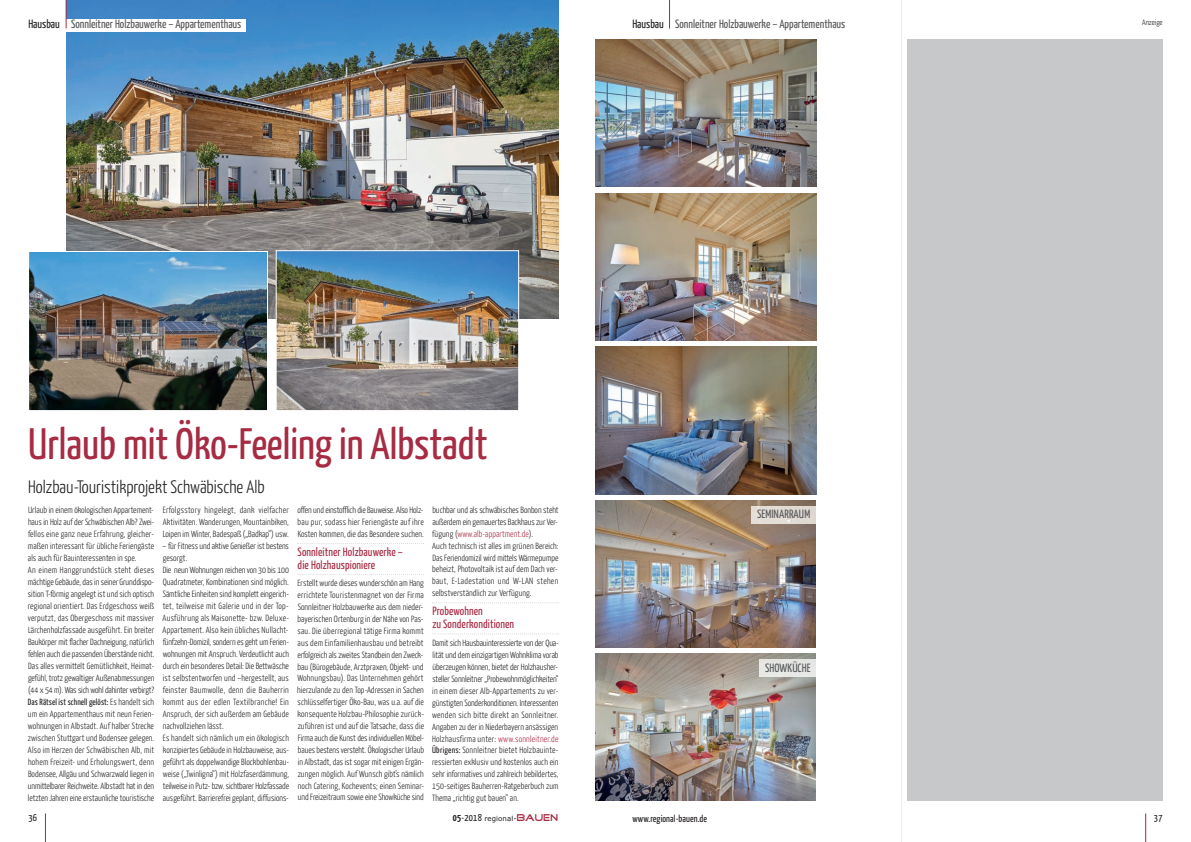
<style>
.page{position:relative;width:1191px;height:842px;background:#fff}
.page>*{position:absolute;margin:0;border:0;box-sizing:border-box;transform-origin:0 0}
.t1{font:44px "Yanone Kaffeesatz";color:#a62b43}
.t2{font:300 18px "Yanone Kaffeesatz";color:#231f20}
.t3{font:12px "Yanone Kaffeesatz";color:#57585a}
.t4{font:12px/13px "Yanone Kaffeesatz";letter-spacing:.01em;color:#a62b43}
.t5{font:10px "Yanone Kaffeesatz";letter-spacing:.01em;color:#231f20}
.t6{font:300 9px/12px "Yanone Kaffeesatz";letter-spacing:.005em;color:#231f20;text-align:justify}
.t7{font:300 8px "Yanone Kaffeesatz";letter-spacing:.01em;color:#231f20}
.t8{font:7px "XBOX360";letter-spacing:.01em;color:#231f20}
.s1{color:#231f20}
.s2{font-weight:400}
.s3{color:#a62b43}
.s4{font-family:"Yanone Kaffeesatz";font-weight:700;font-size:10px}
.s5{font-family:"Yanone Kaffeesatz";font-size:10px}
.s6{font-family:"Good Times";font-size:10px;color:#a62b43}
</style>
<div class="page">
<img style="left:67px;top:0;width:491px;height:319px">
<div style="left:0;top:19px;width:245px;height:13px;background:#fff"></div>
<svg style="left:45px;top:813px;width:1px;height:29px"></svg>
<svg style="left:1145px;top:813px;width:1px;height:29px"></svg>
<svg style="left:669px;top:0;width:1px;height:29px"></svg>
<svg style="left:66px;top:0;width:1px;height:28px"></svg>
<div style="left:907px;top:39px;width:255px;height:762px;background:#c7c8ca"></div>
<svg style="left:298px;top:543px;width:126px;height:1px"></svg>
<svg style="left:298px;top:574px;width:126px;height:1px"></svg>
<svg style="left:432px;top:602px;width:126px;height:1px"></svg>
<svg style="left:432px;top:633px;width:126px;height:1px"></svg>
<svg style="left:901px;top:1px;width:1px;height:841px"></svg>
<img style="left:30px;top:253px;width:236px;height:156px">
<div style="left:28px;top:251px;width:240px;height:160px;border:1px solid #fff"></div>
<img style="left:595px;top:500px;width:221px;height:148px">
<img style="left:595px;top:654px;width:221px;height:147px">
<img style="left:595px;top:193px;width:221px;height:147px">
<img style="left:595px;top:39px;width:221px;height:148px">
<img style="left:595px;top:347px;width:221px;height:147px">
<img style="left:278px;top:252px;width:239px;height:157px">
<div style="left:276px;top:250px;width:243px;height:161px;border:1px solid #fff"></div>
<img style="left:751px;top:507px;width:65px;height:17px">
<img style="left:759px;top:660px;width:57px;height:17px">
<h3 class="t3" style="left:28px;top:20px;width:215px"><span class="s1">Hausbau</span> Sonnleitner Holzbauwerke – Appartementhaus</h3>
<h3 class="t3" style="left:632px;top:20px;width:215px"><span class="s1">Hausbau</span> Sonnleitner Holzbauwerke – Appartementhaus</h3>
<h1 class="t1" style="left:28px;top:428px;width:461px">Urlaub mit Öko-Feeling in Albstadt</h1>
<h2 class="t2" style="left:28px;top:480px;width:238px">Holzbau-Touristikprojekt Schwäbische Alb</h2>
<p class="t6" style="left:28px;top:505px;width:128px;text-align:left">Urlaub in einem ökologischen Appartement&shy;haus in Holz auf der Schwäbischen Alb? Zwei&shy;fellos eine ganz neue Erfahrung, gleicher&shy;maßen interessant für übliche Feriengäste als auch für Bauinteressenten in spe.<br>An einem Hanggrundstück steht dieses mächtige Gebäude, das in seiner Grunddispo&shy;sition T-förmig angelegt ist und sich optisch regional orientiert. Das Erdgeschoss weiß verputzt, das Obergeschoss mit massiver Lärchenholzfassade ausgeführt. Ein breiter Baukörper mit flacher Dachneigung, natürlich fehlen auch die passenden Überstände nicht.<br>Das alles vermittelt Gemütlichkeit, Heimat&shy;gefühl, trotz gewaltiger Außenabmessungen (44 x 54 m). Was sich wohl dahinter verbirgt?<br><span class="s2">Das Rätsel ist schnell gelöst:</span> Es handelt sich um ein Appartementhaus mit neun Ferien&shy;wohnungen in Albstadt. Auf halber Strecke zwischen Stuttgart und Bodensee gelegen.<br>Also im Herzen der Schwäbischen Alb, mit hohem Freizeit- und Erholungswert, denn Bodensee, Allgäu und Schwarzwald liegen in unmittelbarer Reichweite. Albstadt hat in den letzten Jahren eine erstaunliche touristische</p>
<p class="t6" style="left:163px;top:505px;width:128px">Erfolgsstory hingelegt, dank vielfacher Aktivitäten. Wanderungen, Mountainbiken, Loipen im Winter, Badespaß („Badkap“) usw.</p>
<p class="t6" style="left:163px;top:541px;width:128px;text-align:left">– für Fitness und aktive Genießer ist bestens gesorgt.<br>Die neun Wohnungen reichen von 30 bis 100<br>Quadratmeter, Kombinationen sind möglich.<br>Sämtliche Einheiten sind komplett eingerich&shy;tet, teilweise mit Galerie und in der Top-Ausführung als Maisonette- bzw. Deluxe-Appartement. Also kein übliches Nullacht&shy;fünfzehn-Domizil, sondern es geht um Ferien&shy;wohnungen mit Anspruch. Verdeutlicht auch durch ein besonderes Detail: Die Bettwäsche ist selbstentworfen und –hergestellt, aus feinster Baumwolle, denn die Bauherrin kommt aus der edlen Textilbranche! Ein Anspruch, der sich außerdem am Gebäude nachvollziehen lässt.<br>Es handelt sich nämlich um ein ökologisch konzipiertes Gebäude in Holzbauweise, aus&shy;geführt als doppelwandige Blockbohlenbau&shy;weise („Twinligna“) mit Holzfaserdämmung, teilweise in Putz- bzw. sichtbarer Holzfassade ausgeführt. Barrierefrei geplant, diffusions-</p>
<p class="t6" style="left:297px;top:505px;width:128px">offen und einstofflich die Bauweise. Also Holz&shy;bau pur, sodass hier Feriengäste auf ihre Kosten kommen, die das Besondere suchen.</p>
<h3 class="t4" style="left:298px;top:546px;width:107px">Sonnleitner Holzbauwerke – die Holzhauspioniere</h3>
<p class="t6" style="left:297px;top:578px;width:128px">Erstellt wurde dieses wunderschön am Hang errichtete Touristenmagnet von der Firma Sonnleitner Holzbauwerke aus dem nieder&shy;bayerischen Ortenburg in der Nähe von Pas&shy;sau. Die überregional tätige Firma kommt aus dem Einfamilienhausbau und betreibt erfolgreich als zweites Standbein den Zweck&shy;bau (Bürogebäude, Arztpraxen, Objekt- und Wohnungsbau). Das Unternehmen gehört hierzulande zu den Top-Adressen in Sachen schlüsselfertiger Öko-Bau, was u.a. auf die konsequente Holzbau-Philosophie zurück&shy;zuführen ist und auf die Tatsache, dass die Firma auch die Kunst des individuellen Möbel&shy;baues bestens versteht. Ökologischer Urlaub in Albstadt, das ist sogar mit einigen Ergän&shy;zungen möglich. Auf Wunsch gibt’s nämlich noch Catering, Kochevents; einen Seminar&shy;und Freizeitraum sowie eine Showküche sind</p>
<p class="t6" style="left:432px;top:505px;width:128px;text-align:left">buchbar und als schwäbisches Bonbon steht außerdem ein gemauertes Backhaus zur Ver&shy;fügung (<span class="s3">www.alb-appartment.de</span>).<br>Auch technisch ist alles im grünen Bereich:<br>Das Feriendomizil wird mittels Wärmepumpe beheizt, Photovoltaik ist auf dem Dach ver&shy;baut, E-Ladestation und W-LAN stehen selbstverständlich zur Verfügung.</p>
<h3 class="t4" style="left:432px;top:605px;width:83px">Probewohnen<br>zu Sonderkonditionen</h3>
<p class="t6" style="left:432px;top:637px;width:128px">Damit sich Hausbauinteressierte von der Qua&shy;lität und dem einzigartigen Wohnklima vorab überzeugen können, bietet der Holzhausher&shy;steller Sonnleitner „Probewohnmöglichkeiten“ in einem dieser Alb-Appartements zu ver&shy;günstigten Sonderkonditionen. Interessenten wenden sich bitte direkt an Sonnleitner.<br>Angaben zu der in Niederbayern ansässigen Holzhausfirma unter: <span class="s3">www.sonnleitner.de </span><span class="s2">Übrigens:</span> Sonnleitner bietet Holzbauinte&shy;ressierten exklusiv und kostenlos auch ein sehr informatives und zahlreich bebildertes, 150-seitiges Bauherren-Ratgeberbuch zum Thema „richtig gut bauen“ an.</p>
<p class="t5" style="left:28px;top:814px;width:10px">36</p>
<p class="t8" style="left:453px;top:815px;width:107px"><span class="s4">05</span><span class="s5">-2018</span> regional-<span class="s6">BAUEN</span></p>
<h3 class="t3" style="left:757px;top:510px;width:55px">SEMINARRAUM</h3>
<h3 class="t3" style="left:765px;top:663px;width:47px">SHOWKÜCHE</h3>
<p class="t5" style="left:632px;top:815px;width:76px">www.regional-bauen.de</p>
<p class="t7" style="left:1142px;top:19px;width:22px">Anzeige</p>
<p class="t5" style="left:1154px;top:814px;width:10px">37</p>
</div>
